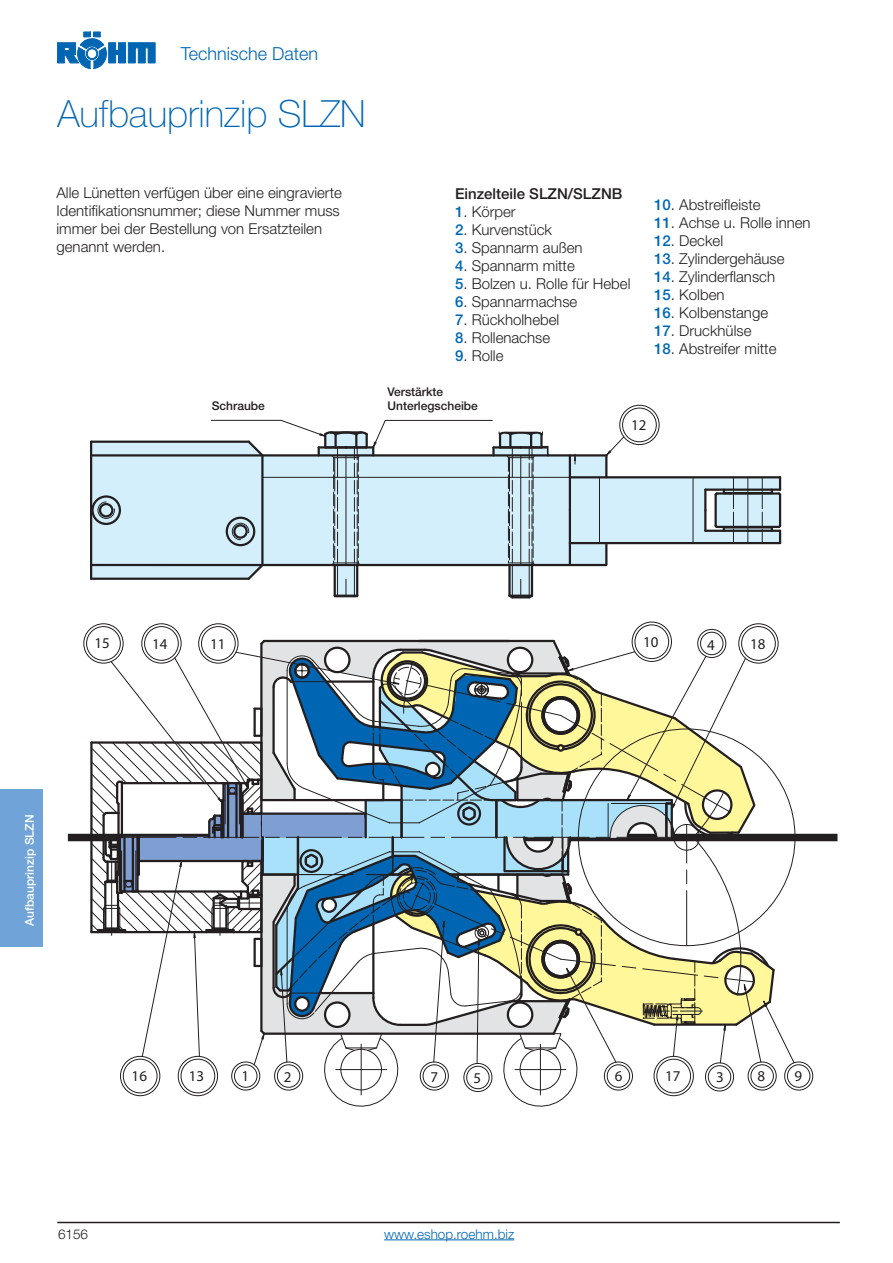
<style>
.page{position:relative;width:893px;height:1263px;background:#fff}
.page>*{position:absolute;margin:0;border:0;box-sizing:border-box;transform-origin:0 0}
.t1{font:100 37.5px "Helvetica Neue LT Std";color:#0066b3}
.t2{font:300 18px "Helvetica Neue LT Std";color:#0066b3}
.t3{font:300 15px/18px "Helvetica Neue LT Std";color:#231f20}
.t4{font:15px "Helvetica Neue";color:#231f20}
.t5{font:500 15px "Helvetica Neue LT Std";color:#231f20}
.t6{font:300 13.5px "Helvetica Neue LT Std";color:#0066b3}
.t7{font:300 13.5px "Helvetica Neue LT Std";color:#231f20}
.t8{font:500 12px/13.5px "Helvetica Neue LT Std";color:#231f20}
.t9{font:500 12px "Helvetica Neue LT Std";color:#fff}
.s1{font-weight:500;color:#0066b3}
</style>
<div class="page">
<svg style="left:57px;top:32px;width:98px;height:37px"></svg>
<div style="left:86px;top:48px;width:12px;height:12px;border:1px solid #0066b3;border-radius:50%"></div>
<div style="left:87px;top:49px;width:10px;height:10px;border:1px solid #0066b3;border-radius:50%"></div>
<hr style="left:57px;top:1222px;width:783px;height:1px;background:#231f20">
<div style="left:68px;top:834px;width:769px;height:7px;background:#231f20"></div>
<svg style="left:91px;top:431px;width:690px;height:147px;fill:#d4effc"></svg>
<div style="left:741px;top:626px;width:35px;height:35px;border:1px solid #231f20;border-radius:50%"></div>
<div style="left:738px;top:623px;width:40px;height:41px;border:1px solid #231f20;border-radius:50%"></div>
<div style="left:622px;top:408px;width:35px;height:34px;border:1px solid #231f20;border-radius:50%"></div>
<div style="left:619px;top:405px;width:40px;height:40px;border:1px solid #231f20;border-radius:50%"></div>
<div style="left:634px;top:625px;width:35px;height:34px;border:1px solid #231f20;border-radius:50%"></div>
<div style="left:632px;top:622px;width:40px;height:40px;border:1px solid #231f20;border-radius:50%"></div>
<div style="left:201px;top:626px;width:35px;height:35px;border:1px solid #231f20;border-radius:50%"></div>
<div style="left:198px;top:623px;width:40px;height:41px;border:1px solid #231f20;border-radius:50%"></div>
<div style="left:700px;top:632px;width:23px;height:23px;border:1px solid #231f20;border-radius:50%"></div>
<div style="left:697px;top:629px;width:29px;height:29px;border:1px solid #231f20;border-radius:50%"></div>
<div style="left:86px;top:626px;width:35px;height:35px;border:1px solid #231f20;border-radius:50%"></div>
<div style="left:83px;top:623px;width:41px;height:41px;border:1px solid #231f20;border-radius:50%"></div>
<div style="left:144px;top:626px;width:35px;height:35px;border:1px solid #231f20;border-radius:50%"></div>
<div style="left:141px;top:623px;width:40px;height:41px;border:1px solid #231f20;border-radius:50%"></div>
<div style="left:787px;top:1064px;width:23px;height:24px;border:1px solid #231f20;border-radius:50%"></div>
<div style="left:784px;top:1062px;width:29px;height:28px;border:1px solid #231f20;border-radius:50%"></div>
<div style="left:91px;top:495px;width:30px;height:30px;border:2px solid #231f20;border-radius:50%"></div>
<svg style="left:97px;top:501px;width:18px;height:18px"></svg>
<hr style="left:90px;top:743px;width:3px;height:94px;background:#231f20">
<hr style="left:90px;top:837px;width:3px;height:95px;background:#231f20">
<hr style="left:262px;top:564px;width:344px;height:2px;background:#231f20">
<hr style="left:569px;top:543px;width:2px;height:22px;background:#231f20">
<hr style="left:570px;top:542px;width:210px;height:2px;background:#231f20">
<hr style="left:569px;top:510px;width:2px;height:33px;background:#231f20">
<hr style="left:605px;top:543px;width:2px;height:21px;background:#231f20">
<hr style="left:599px;top:477px;width:1px;height:66px;background:#231f20">
<hr style="left:569px;top:477px;width:2px;height:33px;background:#231f20">
<hr style="left:693px;top:477px;width:1px;height:66px;background:#231f20">
<svg style="left:762px;top:478px;width:1px;height:64px"></svg>
<svg style="left:747px;top:478px;width:1px;height:64px"></svg>
<hr style="left:705px;top:530px;width:43px;height:2px;background:#231f20">
<hr style="left:748px;top:530px;width:32px;height:2px;background:#231f20">
<hr style="left:704px;top:490px;width:2px;height:20px;background:#231f20">
<hr style="left:704px;top:510px;width:2px;height:21px;background:#231f20">
<hr style="left:91px;top:564px;width:171px;height:2px;background:#231f20">
<hr style="left:91px;top:578px;width:158px;height:2px;background:#231f20">
<hr style="left:262px;top:477px;width:308px;height:1px;background:#231f20">
<hr style="left:570px;top:476px;width:210px;height:2px;background:#231f20">
<hr style="left:569px;top:455px;width:2px;height:22px;background:#231f20">
<hr style="left:605px;top:455px;width:2px;height:22px;background:#231f20">
<hr style="left:705px;top:489px;width:75px;height:2px;background:#231f20">
<hr style="left:91px;top:454px;width:515px;height:3px;background:#231f20">
<hr style="left:91px;top:441px;width:158px;height:2px;background:#231f20">
<hr style="left:90px;top:442px;width:2px;height:137px;background:#231f20">
<hr style="left:733px;top:526px;width:39px;height:2px;background:#231f20">
<svg style="left:771px;top:523px;width:11px;height:20px"></svg>
<hr style="left:779px;top:495px;width:2px;height:31px;background:#231f20">
<svg style="left:771px;top:477px;width:11px;height:20px"></svg>
<hr style="left:730px;top:492px;width:49px;height:3px;background:#231f20">
<svg style="left:713px;top:478px;width:21px;height:64px"></svg>
<svg style="left:602px;top:436px;width:23px;height:24px"></svg>
<svg style="left:91px;top:638px;width:704px;height:469px"></svg>
<svg style="left:211px;top:419px;width:338px;height:180px"></svg>
<hr style="left:542px;top:446px;width:33px;height:1px;background:#231f20">
<svg style="left:574px;top:454px;width:2px;height:10px"></svg>
<div style="left:496px;top:403px;width:53px;height:28px;background:#fff"></div>
<div style="left:549px;top:426px;width:28px;height:27px;background:#fff"></div>
<div style="left:0;top:789px;width:42px;height:158px;background:#70a4d8"></div>
<hr style="left:384px;top:1240px;width:130px;height:1px;background:#0066b3">
<p class="t2" style="left:181px;top:47px;width:139px">Technische Daten</p>
<h1 class="t1" style="left:57px;top:100px;width:310px">Aufbauprinzip SLZN</h1>
<p class="t3" style="left:56px;top:185px;width:287px">Alle Lünetten verfügen über eine eingravierte Identifikationsnummer; diese Nummer muss immer bei der Bestellung von Ersatzteilen genannt werden.</p>
<p class="t5" style="left:455px;top:188px;width:169px">Einzelteile SLZN/SLZNB</p>
<p class="t3" style="left:455px;top:204px;width:62px"><span class="s1">1</span>. Körper</p>
<p class="t3" style="left:455px;top:222px;width:98px"><span class="s1">2</span>. Kurvenstück</p>
<p class="t3" style="left:455px;top:240px;width:129px"><span class="s1">3</span>. Spannarm außen</p>
<p class="t3" style="left:455px;top:258px;width:121px"><span class="s1">4</span>. Spannarm mitte</p>
<p class="t3" style="left:455px;top:276px;width:177px"><span class="s1">5</span>. Bolzen u. Rolle für Hebel</p>
<p class="t3" style="left:455px;top:294px;width:124px"><span class="s1">6</span>. Spannarmachse</p>
<p class="t3" style="left:455px;top:312px;width:106px"><span class="s1">7</span>. Rückholhebel</p>
<p class="t3" style="left:455px;top:330px;width:97px"><span class="s1">8</span>. Rollenachse</p>
<p class="t3" style="left:455px;top:348px;width:50px"><span class="s1">9</span>. Rolle</p>
<p class="t3" style="left:654px;top:197px;width:108px"><span class="s1">10</span>. Abstreifleiste</p>
<p class="t3" style="left:654px;top:215px;width:158px"><span class="s1">11</span>. Achse u. Rolle innen</p>
<p class="t3" style="left:654px;top:233px;width:70px"><span class="s1">12</span>. Deckel</p>
<p class="t3" style="left:654px;top:251px;width:132px"><span class="s1">13</span>. Zylindergehäuse</p>
<p class="t3" style="left:654px;top:269px;width:122px"><span class="s1">14</span>. Zylinderflansch</p>
<p class="t3" style="left:654px;top:287px;width:72px"><span class="s1">15</span>. Kolben</p>
<p class="t3" style="left:654px;top:305px;width:115px"><span class="s1">16</span>. Kolbenstange</p>
<p class="t3" style="left:654px;top:323px;width:99px"><span class="s1">17</span>. Druckhülse</p>
<p class="t3" style="left:654px;top:341px;width:124px"><span class="s1">18</span>. Abstreifer mitte</p>
<p class="t8" style="left:212px;top:400px;width:55px">Schraube</p>
<p class="t8" style="left:387px;top:386px;width:92px">Verstärkte<br>Unterlegscheibe</p>
<p class="t4" style="left:631px;top:420px;width:17px">12</p>
<p class="t4" style="left:95px;top:638px;width:17px">15</p>
<p class="t4" style="left:152px;top:638px;width:17px">14</p>
<p class="t4" style="left:210px;top:638px;width:17px">11</p>
<p class="t4" style="left:643px;top:636px;width:17px">10</p>
<p class="t4" style="left:707px;top:639px;width:9px">4</p>
<p class="t4" style="left:750px;top:638px;width:17px">18</p>
<p class="t9" style="left:25px;top:926px;width:113px;rotate:-90deg">Aufbauprinzip SLZN</p>
<p class="t4" style="left:132px;top:1071px;width:17px">16</p>
<p class="t4" style="left:189px;top:1071px;width:17px">13</p>
<p class="t4" style="left:242px;top:1071px;width:9px">1</p>
<p class="t4" style="left:284px;top:1071px;width:9px">2</p>
<p class="t4" style="left:430px;top:1072px;width:9px">7</p>
<p class="t4" style="left:473px;top:1072px;width:9px">5</p>
<p class="t4" style="left:615px;top:1071px;width:9px">6</p>
<p class="t4" style="left:665px;top:1071px;width:17px">17</p>
<p class="t4" style="left:716px;top:1072px;width:9px">3</p>
<p class="t4" style="left:757px;top:1071px;width:9px">8</p>
<p class="t4" style="left:794px;top:1070px;width:9px">9</p>
<p class="t7" style="left:58px;top:1229px;width:32px">6156</p>
<p class="t6" style="left:384px;top:1229px;width:132px">www.eshop.roehm.biz</p>
</div>
